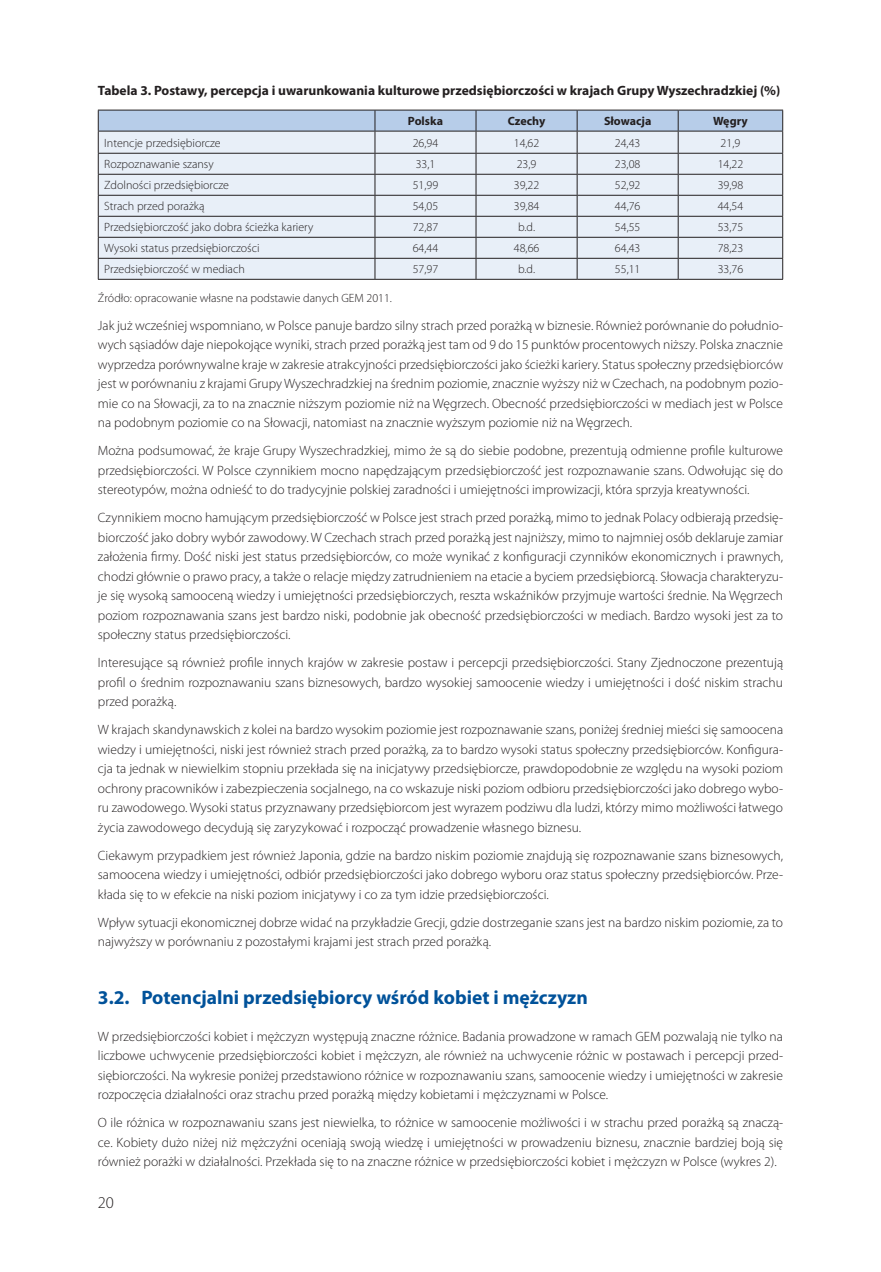
<style>
.page{position:relative;width:881px;height:1272px;background:#fff}
.page>*{position:absolute;margin:0;border:0;box-sizing:border-box;transform-origin:0 0}
.t1{font:700 19.5px "Myriad Pro";color:#01529a}
.t2{font:300 16.5px "Myriad Pro";color:#231f20}
.t3{font:300 13.5px/19.5px "Myriad Pro";color:#231f20;text-align:justify}
.t4{font:700 13.5px "Myriad Pro";color:#231f20}
.t5{font:300 12px "Myriad Pro";color:#231f20}
.t6{font:700 12px "Myriad Pro";color:#231f20}
</style>
<div class="page">
<svg style="left:98px;top:110px;width:685px;height:169px"></svg>
<hr style="left:98px;top:279px;width:277px;height:1px;background:#231f20">
<hr style="left:375px;top:279px;width:101px;height:1px;background:#231f20">
<hr style="left:476px;top:279px;width:101px;height:1px;background:#231f20">
<hr style="left:577px;top:279px;width:101px;height:1px;background:#231f20">
<hr style="left:678px;top:279px;width:104px;height:1px;background:#231f20">
<p class="t4" style="left:98px;top:82px;width:683px">Tabela 3. Postawy, percepcja i uwarunkowania kulturowe przedsiębiorczości w krajach Grupy Wyszechradzkiej (%)</p>
<p class="t6" style="left:408px;top:113px;width:37px">Polska</p>
<p class="t6" style="left:507px;top:113px;width:39px">Czechy</p>
<p class="t6" style="left:603px;top:113px;width:49px">Słowacja</p>
<p class="t6" style="left:712px;top:113px;width:36px">Węgry</p>
<p class="t5" style="left:104px;top:136px;width:118px">Intencje przedsiębiorcze</p>
<p class="t5" style="left:412px;top:136px;width:27px">26,94</p>
<p class="t5" style="left:513px;top:136px;width:27px">14,62</p>
<p class="t5" style="left:614px;top:136px;width:27px">24,43</p>
<p class="t5" style="left:720px;top:136px;width:21px">21,9</p>
<p class="t5" style="left:104px;top:158px;width:111px">Rozpoznawanie szansy</p>
<p class="t5" style="left:415px;top:158px;width:21px">33,1</p>
<p class="t5" style="left:516px;top:158px;width:21px">23,9</p>
<p class="t5" style="left:614px;top:158px;width:27px">23,08</p>
<p class="t5" style="left:717px;top:158px;width:27px">14,22</p>
<p class="t5" style="left:104px;top:179px;width:126px">Zdolności przedsiębiorcze</p>
<p class="t5" style="left:412px;top:179px;width:27px">51,99</p>
<p class="t5" style="left:513px;top:179px;width:27px">39,22</p>
<p class="t5" style="left:614px;top:179px;width:27px">52,92</p>
<p class="t5" style="left:717px;top:179px;width:27px">39,98</p>
<p class="t5" style="left:104px;top:200px;width:102px">Strach przed porażką</p>
<p class="t5" style="left:412px;top:200px;width:27px">54,05</p>
<p class="t5" style="left:513px;top:200px;width:27px">39,84</p>
<p class="t5" style="left:614px;top:200px;width:27px">44,76</p>
<p class="t5" style="left:717px;top:200px;width:27px">44,54</p>
<p class="t5" style="left:104px;top:221px;width:210px">Przedsiębiorczość jako dobra ścieżka kariery</p>
<p class="t5" style="left:412px;top:221px;width:27px">72,87</p>
<p class="t5" style="left:518px;top:221px;width:18px">b.d.</p>
<p class="t5" style="left:614px;top:221px;width:27px">54,55</p>
<p class="t5" style="left:717px;top:221px;width:27px">53,75</p>
<p class="t5" style="left:104px;top:242px;width:157px">Wysoki status przedsiębiorczości</p>
<p class="t5" style="left:412px;top:242px;width:27px">64,44</p>
<p class="t5" style="left:513px;top:242px;width:27px">48,66</p>
<p class="t5" style="left:614px;top:242px;width:27px">64,43</p>
<p class="t5" style="left:717px;top:242px;width:27px">78,23</p>
<p class="t5" style="left:104px;top:263px;width:142px">Przedsiębiorczość w mediach</p>
<p class="t5" style="left:412px;top:263px;width:27px">57,97</p>
<p class="t5" style="left:518px;top:263px;width:18px">b.d.</p>
<p class="t5" style="left:614px;top:263px;width:27px">55,11</p>
<p class="t5" style="left:717px;top:263px;width:27px">33,76</p>
<p class="t5" style="left:98px;top:291px;width:295px">Źródło: opracowanie własne na podstawie danych GEM 2011.</p>
<p class="t3" style="left:98px;top:316px;width:686px">Jak już wcześniej wspomniano, w Polsce panuje bardzo silny strach przed porażką w biznesie. Również porównanie do południo&shy;wych sąsiadów daje niepokojące wyniki, strach przed porażką jest tam od 9 do 15 punktów procentowych niższy. Polska znacznie wyprzedza porównywalne kraje w zakresie atrakcyjności przedsiębiorczości jako ścieżki kariery. Status społeczny przedsiębiorców jest w porównaniu z krajami Grupy Wyszechradzkiej na średnim poziomie, znacznie wyższy niż w Czechach, na podobnym pozio&shy;mie co na Słowacji, za to na znacznie niższym poziomie niż na Węgrzech. Obecność przedsiębiorczości w mediach jest w Polsce na podobnym poziomie co na Słowacji, natomiast na znacznie wyższym poziomie niż na Węgrzech.</p>
<p class="t3" style="left:98px;top:441px;width:686px">Można podsumować, że kraje Grupy Wyszechradzkiej, mimo że są do siebie podobne, prezentują odmienne profile kulturowe przedsiębiorczości. W Polsce czynnikiem mocno napędzającym przedsiębiorczość jest rozpoznawanie szans. Odwołując się do stereotypów, można odnieść to do tradycyjnie polskiej zaradności i umiejętności improwizacji, która sprzyja kreatywności.</p>
<p class="t3" style="left:98px;top:508px;width:686px">Czynnikiem mocno hamującym przedsiębiorczość w Polsce jest strach przed porażką, mimo to jednak Polacy odbierają przedsię&shy;biorczość jako dobry wybór zawodowy. W Czechach strach przed porażką jest najniższy, mimo to najmniej osób deklaruje zamiar założenia firmy. Dość niski jest status przedsiębiorców, co może wynikać z konfiguracji czynników ekonomicznych i prawnych, chodzi głównie o prawo pracy, a także o relacje między zatrudnieniem na etacie a byciem przedsiębiorcą. Słowacja charakteryzu&shy;je się wysoką samooceną wiedzy i umiejętności przedsiębiorczych, reszta wskaźników przyjmuje wartości średnie. Na Węgrzech poziom rozpoznawania szans jest bardzo niski, podobnie jak obecność przedsiębiorczości w mediach. Bardzo wysoki jest za to społeczny status przedsiębiorczości.</p>
<p class="t3" style="left:98px;top:653px;width:686px">Interesujące są również profile innych krajów w zakresie postaw i percepcji przedsiębiorczości. Stany Zjednoczone prezentują profil o średnim rozpoznawaniu szans biznesowych, bardzo wysokiej samoocenie wiedzy i umiejętności i dość niskim strachu przed porażką.</p>
<p class="t3" style="left:98px;top:720px;width:686px">W krajach skandynawskich z kolei na bardzo wysokim poziomie jest rozpoznawanie szans, poniżej średniej mieści się samoocena wiedzy i umiejętności, niski jest również strach przed porażką, za to bardzo wysoki status społeczny przedsiębiorców. Konfigura&shy;cja ta jednak w niewielkim stopniu przekłada się na inicjatywy przedsiębiorcze, prawdopodobnie ze względu na wysoki poziom ochrony pracowników i zabezpieczenia socjalnego, na co wskazuje niski poziom odbioru przedsiębiorczości jako dobrego wybo&shy;ru zawodowego. Wysoki status przyznawany przedsiębiorcom jest wyrazem podziwu dla ludzi, którzy mimo możliwości łatwego życia zawodowego decydują się zaryzykować i rozpocząć prowadzenie własnego biznesu.</p>
<p class="t3" style="left:98px;top:845px;width:686px">Ciekawym przypadkiem jest również Japonia, gdzie na bardzo niskim poziomie znajdują się rozpoznawanie szans biznesowych, samoocena wiedzy i umiejętności, odbiór przedsiębiorczości jako dobrego wyboru oraz status społeczny przedsiębiorców. Prze&shy;kłada się to w efekcie na niski poziom inicjatywy i co za tym idzie przedsiębiorczości.</p>
<p class="t3" style="left:98px;top:912px;width:686px">Wpływ sytuacji ekonomicznej dobrze widać na przykładzie Grecji, gdzie dostrzeganie szans jest na bardzo niskim poziomie, za to najwyższy w porównaniu z pozostałymi krajami jest strach przed porażką.</p>
<h1 class="t1" style="left:98px;top:984px;width:491px">3.2. Potencjalni przedsiębiorcy wśród kobiet i mężczyzn</h1>
<p class="t3" style="left:98px;top:1026px;width:686px">W przedsiębiorczości kobiet i mężczyzn występują znaczne różnice. Badania prowadzone w ramach GEM pozwalają nie tylko na liczbowe uchwycenie przedsiębiorczości kobiet i mężczyzn, ale również na uchwycenie różnic w postawach i percepcji przed&shy;siębiorczości. Na wykresie poniżej przedstawiono różnice w rozpoznawaniu szans, samoocenie wiedzy i umiejętności w zakresie rozpoczęcia działalności oraz strachu przed porażką między kobietami i mężczyznami w Polsce.</p>
<p class="t3" style="left:98px;top:1112px;width:686px">O ile różnica w rozpoznawaniu szans jest niewielka, to różnice w samoocenie możliwości i w strachu przed porażką są znaczą&shy;ce. Kobiety dużo niżej niż mężczyźni oceniają swoją wiedzę i umiejętności w prowadzeniu biznesu, znacznie bardziej boją się również porażki w działalności. Przekłada się to na znaczne różnice w przedsiębiorczości kobiet i mężczyzn w Polsce (wykres 2).</p>
<p class="t2" style="left:98px;top:1193px;width:18px">20</p>
</div>
